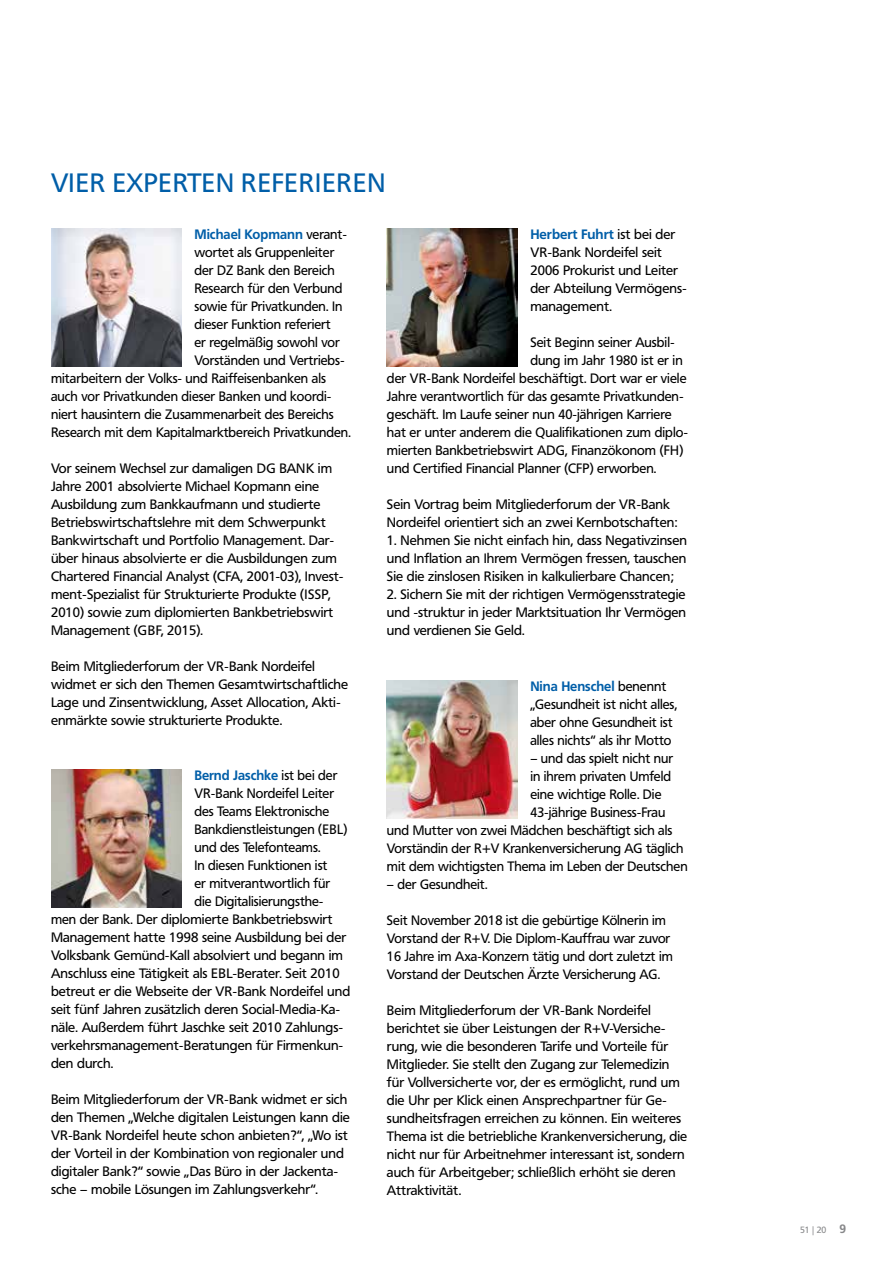
<style>
.page{position:relative;width:893px;height:1263px;background:#fff}
.page>*{position:absolute;margin:0;border:0;box-sizing:border-box;transform-origin:0 0}
.t1{font:26.25px "Frutiger VR";letter-spacing:.02em;color:#005ea8}
.t2{font:13.5px/18px "Frutiger VR";color:#000}
.t3{font:700 13.5px "Frutiger VR";color:#005ea8}
.t4{font:9px "Frutiger VR";color:#87888a}
.s1{font-weight:400;color:#000}
.s2{font-weight:700;color:#005ea8}
.s3{font-weight:700;font-size:12px}
</style>
<div class="page">
<img style="left:51px;top:229px;width:131px;height:138px">
<img style="left:387px;top:680px;width:131px;height:138px">
<img style="left:387px;top:229px;width:131px;height:138px">
<img style="left:51px;top:769px;width:131px;height:139px">
<h1 class="t1" style="left:51px;top:167px;width:336px">VIER EXPERTEN REFERIEREN</h1>
<p class="t3" style="left:194px;top:226px;width:154px">Michael Kopmann <span class="s1">verant-</span></p>
<p class="t2" style="left:194px;top:244px;width:141px">wortet als Gruppenleiter</p>
<p class="t2" style="left:194px;top:262px;width:142px">der DZ Bank den Bereich</p>
<p class="t2" style="left:194px;top:280px;width:150px">Research für den Verbund</p>
<p class="t2" style="left:194px;top:298px;width:150px">sowie für Privatkunden. In</p>
<p class="t2" style="left:194px;top:316px;width:138px">dieser Funktion referiert</p>
<p class="t2" style="left:194px;top:334px;width:147px">er regelmäßig sowohl vor</p>
<p class="t2" style="left:194px;top:352px;width:152px">Vorständen und Vertriebs-</p>
<p class="t2" style="left:51px;top:370px;width:276px">mitarbeitern der Volks- und Raiffeisenbanken als</p>
<p class="t2" style="left:51px;top:388px;width:282px">auch vor Privatkunden dieser Banken und koordi-</p>
<p class="t2" style="left:51px;top:406px;width:284px">niert hausintern die Zusammenarbeit des Bereichs</p>
<p class="t2" style="left:51px;top:424px;width:301px">Research mit dem Kapitalmarktbereich Privatkunden.</p>
<p class="t2" style="left:51px;top:460px;width:293px">Vor seinem Wechsel zur damaligen DG BANK im Jahre 2001 absolvierte Michael Kopmann eine Ausbildung zum Bankkaufmann und studierte Betriebswirtschaftslehre mit dem Schwerpunkt Bankwirtschaft und Portfolio Management. Dar&shy;über hinaus absolvierte er die Ausbildungen zum Chartered Financial Analyst (CFA, 2001-03), Invest&shy;ment-Spezialist für Strukturierte Produkte (ISSP, 2010) sowie zum diplomierten Bankbetriebswirt Management (GBF, 2015).</p>
<p class="t2" style="left:51px;top:658px;width:299px">Beim Mitgliederforum der VR-Bank Nordeifel widmet er sich den Themen Gesamtwirtschaftliche Lage und Zinsentwicklung, Asset Allocation, Akti&shy;enmärkte sowie strukturierte Produkte.</p>
<p class="t3" style="left:194px;top:767px;width:144px">Bernd Jaschke <span class="s1">ist bei der</span></p>
<p class="t2" style="left:194px;top:784px;width:141px">VR-Bank Nordeifel Leiter</p>
<p class="t2" style="left:194px;top:802px;width:136px">des Teams Elektronische</p>
<p class="t2" style="left:194px;top:820px;width:154px">Bankdienstleistungen (EBL)</p>
<p class="t2" style="left:194px;top:838px;width:128px">und des Telefonteams.</p>
<p class="t2" style="left:194px;top:856px;width:135px">In diesen Funktionen ist</p>
<p class="t2" style="left:194px;top:874px;width:137px">er mitverantwortlich für</p>
<p class="t2" style="left:194px;top:892px;width:130px">die Digitalisierungsthe-</p>
<p class="t2" style="left:51px;top:910px;width:283px">men der Bank. Der diplomierte Bankbetriebswirt</p>
<p class="t2" style="left:51px;top:928px;width:297px">Management hatte 1998 seine Ausbildung bei der</p>
<p class="t2" style="left:51px;top:946px;width:294px">Volksbank Gemünd-Kall absolviert und begann im</p>
<p class="t2" style="left:51px;top:964px;width:290px">Anschluss eine Tätigkeit als EBL-Berater. Seit 2010</p>
<p class="t2" style="left:51px;top:982px;width:301px">betreut er die Webseite der VR-Bank Nordeifel und</p>
<p class="t2" style="left:51px;top:1000px;width:291px">seit fünf Jahren zusätzlich deren Social-Media-Ka-</p>
<p class="t2" style="left:51px;top:1018px;width:293px">näle. Außerdem führt Jaschke seit 2010 Zahlungs-</p>
<p class="t2" style="left:51px;top:1036px;width:294px">verkehrsmanagement-Beratungen für Firmenkun-</p>
<p class="t2" style="left:51px;top:1054px;width:64px">den durch.</p>
<p class="t2" style="left:51px;top:1090px;width:300px">Beim Mitgliederforum der VR-Bank widmet er sich den Themen „Welche digitalen Leistungen kann die VR-Bank Nordeifel heute schon anbieten?“, „Wo ist der Vorteil in der Kombination von regionaler und digitaler Bank?“ sowie „Das Büro in der Jackenta&shy;sche – mobile Lösungen im Zahlungsverkehr“.</p>
<p class="t2" style="left:530px;top:226px;width:158px"><span class="s2">Herbert Fuhrt</span> ist bei der<br>VR-Bank Nordeifel seit<br>2006 Prokurist und Leiter der Abteilung Vermögens&shy;management.</p>
<p class="t2" style="left:530px;top:334px;width:146px">Seit Beginn seiner Ausbil-</p>
<p class="t2" style="left:530px;top:352px;width:154px">dung im Jahr 1980 ist er in</p>
<p class="t2" style="left:387px;top:370px;width:301px">der VR-Bank Nordeifel beschäftigt. Dort war er viele</p>
<p class="t2" style="left:387px;top:388px;width:298px">Jahre verantwortlich für das gesamte Privatkunden-</p>
<p class="t2" style="left:387px;top:406px;width:286px">geschäft. Im Laufe seiner nun 40-jährigen Karriere</p>
<p class="t2" style="left:387px;top:424px;width:302px">hat er unter anderem die Qualifikationen zum diplo-</p>
<p class="t2" style="left:387px;top:442px;width:298px">mierten Bankbetriebswirt ADG, Finanzökonom (FH)</p>
<p class="t2" style="left:387px;top:460px;width:271px">und Certified Financial Planner (CFP) erworben.</p>
<p class="t2" style="left:387px;top:496px;width:292px">Sein Vortrag beim Mitgliederforum der VR-Bank<br>Nordeifel orientiert sich an zwei Kernbotschaften:</p>
<p class="t2" style="left:387px;top:532px;width:301px;text-align:justify">1. Nehmen Sie nicht einfach hin, dass Negativzinsen und Inflation an Ihrem Vermögen fressen, tauschen Sie die zinslosen Risiken in kalkulierbare Chancen;</p>
<p class="t2" style="left:387px;top:586px;width:301px;text-align:justify">2. Sichern Sie mit der richtigen Vermögensstrategie und -struktur in jeder Marktsituation Ihr Vermögen und verdienen Sie Geld.</p>
<p class="t2" style="left:530px;top:677px;width:148px"><span class="s2">Nina Henschel</span> benennt „Gesundheit ist nicht alles, aber ohne Gesundheit ist alles nichts“ als ihr Motto</p>
<p class="t2" style="left:530px;top:749px;width:144px">– und das spielt nicht nur</p>
<p class="t2" style="left:530px;top:767px;width:142px">in ihrem privaten Umfeld</p>
<p class="t2" style="left:530px;top:785px;width:133px">eine wichtige Rolle. Die</p>
<p class="t2" style="left:530px;top:803px;width:136px">43-jährige Business-Frau</p>
<p class="t2" style="left:387px;top:821px;width:287px">und Mutter von zwei Mädchen beschäftigt sich als</p>
<p class="t2" style="left:387px;top:839px;width:298px">Vorständin der R+V Krankenversicherung AG täglich</p>
<p class="t2" style="left:387px;top:857px;width:302px">mit dem wichtigsten Thema im Leben der Deutschen</p>
<p class="t2" style="left:387px;top:875px;width:102px">– der Gesundheit.</p>
<p class="t2" style="left:387px;top:911px;width:287px">Seit November 2018 ist die gebürtige Kölnerin im Vorstand der R+V. Die Diplom-Kauffrau war zuvor 16 Jahre im Axa-Konzern tätig und dort zuletzt im Vorstand der Deutschen Ärzte Versicherung AG.</p>
<p class="t2" style="left:387px;top:1001px;width:302px">Beim Mitgliederforum der VR-Bank Nordeifel berichtet sie über Leistungen der R+V-Versiche&shy;rung, wie die besonderen Tarife und Vorteile für Mitglieder. Sie stellt den Zugang zur Telemedizin für Vollversicherte vor, der es ermöglicht, rund um die Uhr per Klick einen Ansprechpartner für Ge&shy;sundheitsfragen erreichen zu können. Ein weiteres Thema ist die betriebliche Krankenversicherung, die nicht nur für Arbeitnehmer interessant ist, sondern auch für Arbeitgeber; schließlich erhöht sie deren Attraktivität.</p>
<p class="t4" style="left:800px;top:1224px;width:48px">51 | 20 <span class="s3">9</span></p>
</div>
